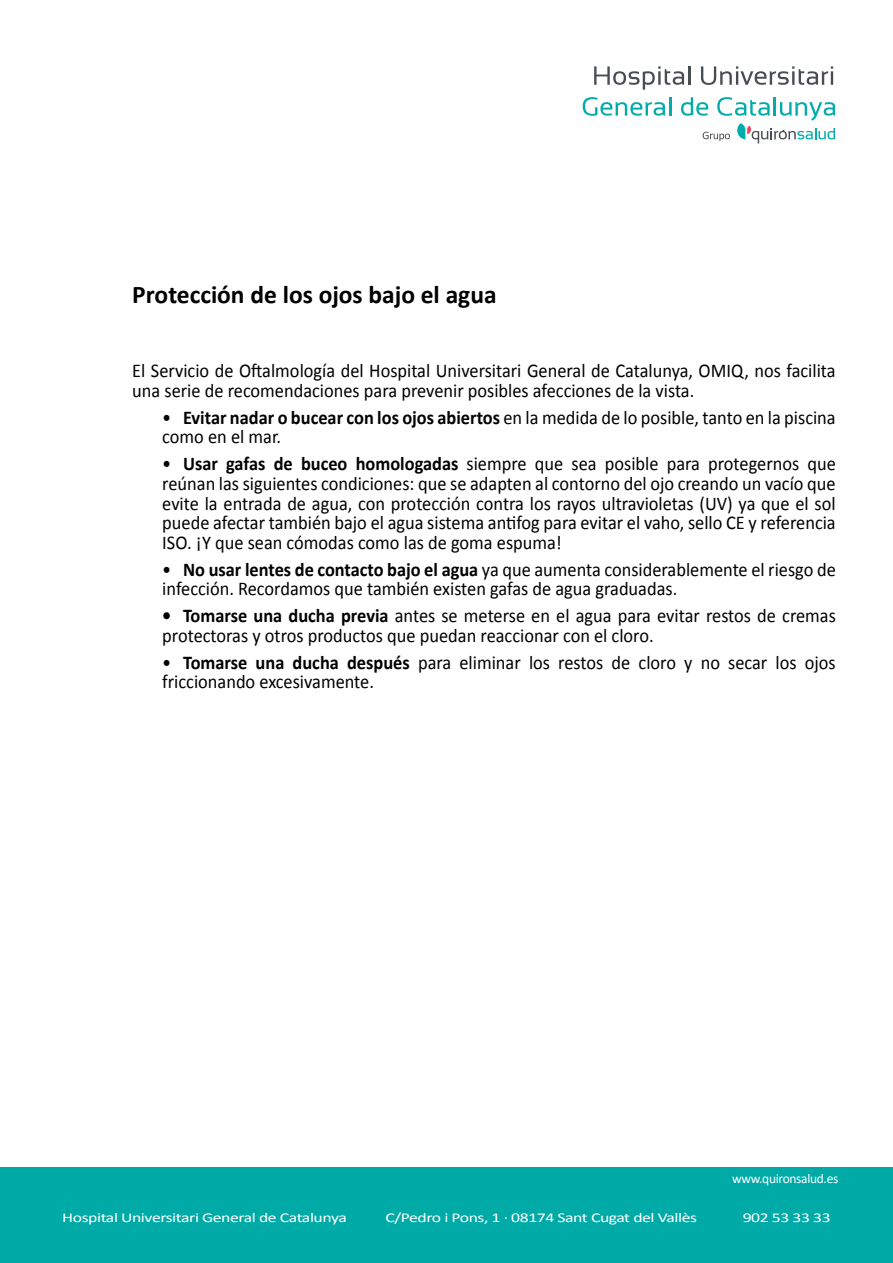
<style>
.page{position:relative;width:893px;height:1263px;background:#fff}
.page>*{position:absolute;margin:0;border:0;box-sizing:border-box;transform-origin:0 0}
.t1{font:700 25.5px "Calibri";color:#000}
.t2{font:19.5px/19.5px "Calibri";color:#000;scale:.94 1}
.t3{font:13.5px "Calibri";letter-spacing:-.025em;color:#fff;scale:1.31 1}
.t4{font:13.5px "Calibri";letter-spacing:-.025em;color:#fff}
.s1{font-weight:700}
</style>
<div class="page">
<div style="left:0;top:1167px;width:893px;height:96px;background:#00aaa6"></div>
<svg style="left:594px;top:66px;width:96px;height:24px"></svg>
<svg style="left:701px;top:66px;width:132px;height:19px"></svg>
<svg style="left:583px;top:97px;width:88px;height:19px"></svg>
<svg style="left:681px;top:97px;width:154px;height:46px"></svg>
<h1 class="t1" style="left:132px;top:278px;width:366px">Protección de los ojos bajo el agua</h1>
<p class="t2" style="left:132px;top:361px;width:750px">El Servicio de Oftalmología del Hospital Universitari General de Catalunya, OMIQ, nos facilita una serie de recomendaciones para prevenir posibles afecciones de la vista.</p>
<p class="t2" style="left:162px;top:408px;width:718px">• <span class="s1">Evitar nadar o bucear con los ojos abiertos</span> en la medida de lo posible, tanto en la piscina como en el mar.</p>
<p class="t2" style="left:162px;top:454px;width:718px;text-align:justify">• <span class="s1">Usar gafas de buceo homologadas</span> siempre que sea posible para protegernos que reúnan las siguientes condiciones: que se adapten al contorno del ojo creando un vacío que evite la entrada de agua, con protección contra los rayos ultravioletas (UV) ya que el sol puede afectar también bajo el agua sistema antifog para evitar el vaho, sello CE y referencia ISO. ¡Y que sean cómodas como las de goma espuma!</p>
<p class="t2" style="left:162px;top:559px;width:718px">• <span class="s1">No usar lentes de contacto bajo el agua</span> ya que aumenta considerablemente el riesgo de infección. Recordamos que también existen gafas de agua graduadas.</p>
<p class="t2" style="left:162px;top:606px;width:718px"><span class="s1">• Tomarse una ducha previa</span> antes se meterse en el agua para evitar restos de cremas protectoras y otros productos que puedan reaccionar con el cloro.</p>
<p class="t2" style="left:162px;top:652px;width:718px">• <span class="s1">Tomarse una ducha después</span> para eliminar los restos de cloro y no secar los ojos friccionando excesivamente.</p>
<p class="t4" style="left:732px;top:1170px;width:108px">www.quironsalud.es</p>
<p class="t3" style="left:62px;top:1209px;width:219px">Hospital Universitari General de Catalunya</p>
<p class="t3" style="left:385px;top:1209px;width:239px">C/Pedro i Pons, 1 · 08174 Sant Cugat del Vallès</p>
<p class="t3" style="left:743px;top:1209px;width:69px">902 53 33 33</p>
</div>
